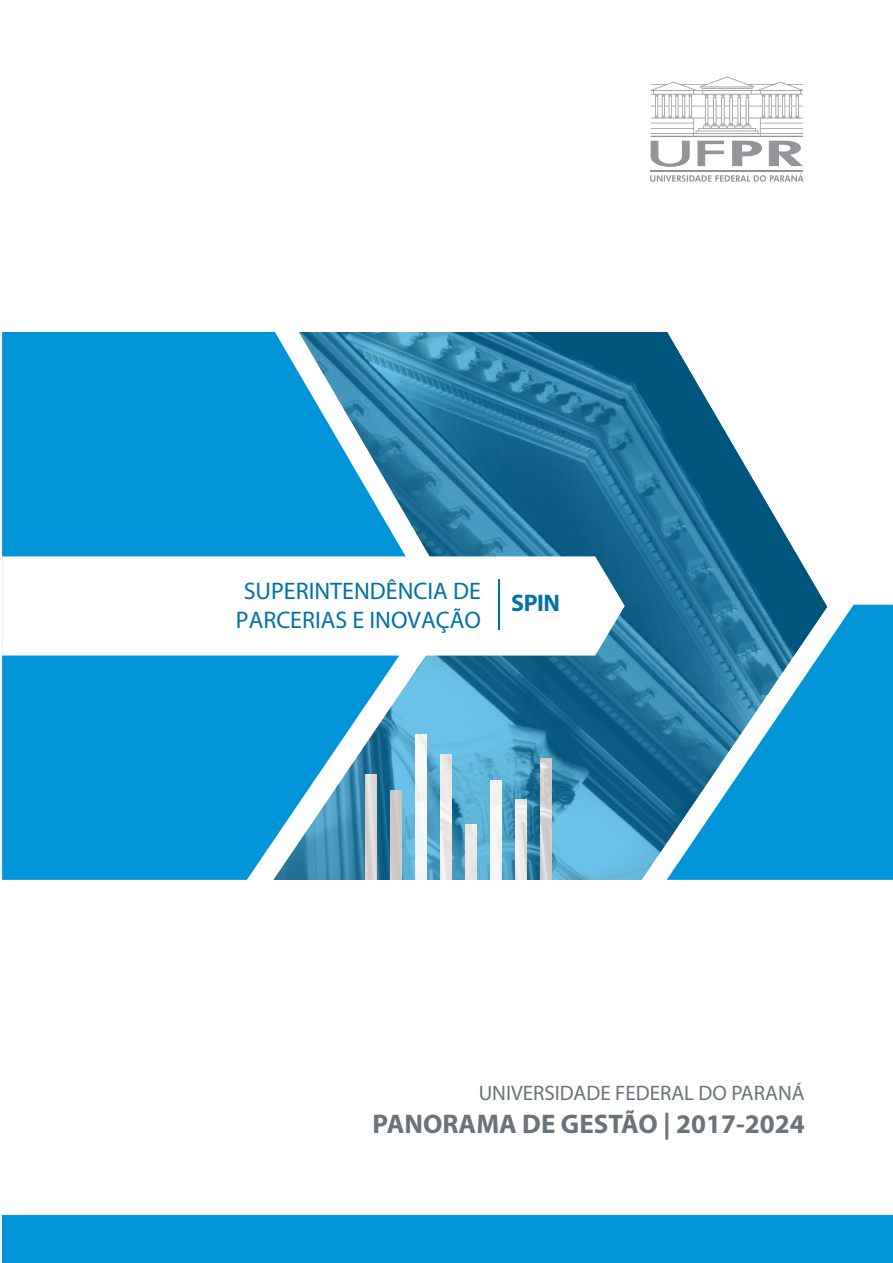
<style>
.page{position:relative;width:893px;height:1263px;background:#fff}
.page>*{position:absolute;margin:0;border:0;box-sizing:border-box;transform-origin:0 0}
.t1{font:700 27px "Myriad Pro";color:#697379}
.t2{font:24px/28.8px "Myriad Pro";color:#0071a5;text-align:center}
.t3{font:700 24px "Myriad Pro";color:#0071a5}
.t4{font:21px "Myriad Pro";color:#697379}
</style>
<div class="page">
<svg style="left:434px;top:332px;width:392px;height:548px;background:#468cac"></svg>
<div style="left:2px;top:1215px;width:891px;height:48px;background:#0095d9"></div>
<svg style="left:2px;top:332px;width:432px;height:548px;background:#199ad5"></svg>
<svg style="left:667px;top:605px;width:226px;height:275px;background:#2596c9"></svg>
<svg style="left:2px;top:556px;width:623px;height:99px"></svg>
<svg style="left:650px;top:173px;width:154px;height:9px"></svg>
<svg style="left:651px;top:77px;width:153px;height:90px"></svg>
<hr style="left:651px;top:171px;width:152px;height:1px;background:#939598">
<hr style="left:498px;top:580px;width:1px;height:50px;background:#0071a5">
<img style="left:365px;top:774px;width:11px;height:106px">
<img style="left:390px;top:791px;width:11px;height:89px">
<div style="left:415px;top:735px;width:11px;height:145px;background:#f5f5f4"></div>
<img style="left:440px;top:754px;width:12px;height:126px">
<img style="left:465px;top:824px;width:12px;height:56px">
<img style="left:490px;top:781px;width:12px;height:99px">
<img style="left:516px;top:800px;width:11px;height:80px">
<img style="left:541px;top:758px;width:11px;height:122px">
<p class="t2" style="left:236px;top:576px;width:246px">SUPERINTENDÊNCIA DE<br>PARCERIAS E INOVAÇÃO</p>
<p class="t3" style="left:511px;top:587px;width:50px">SPIN</p>
<p class="t4" style="left:479px;top:1080px;width:328px">UNIVERSIDADE FEDERAL DO PARANÁ</p>
<p class="t1" style="left:373px;top:1106px;width:434px">PANORAMA DE GESTÃO | 2017-2024</p>
</div>
